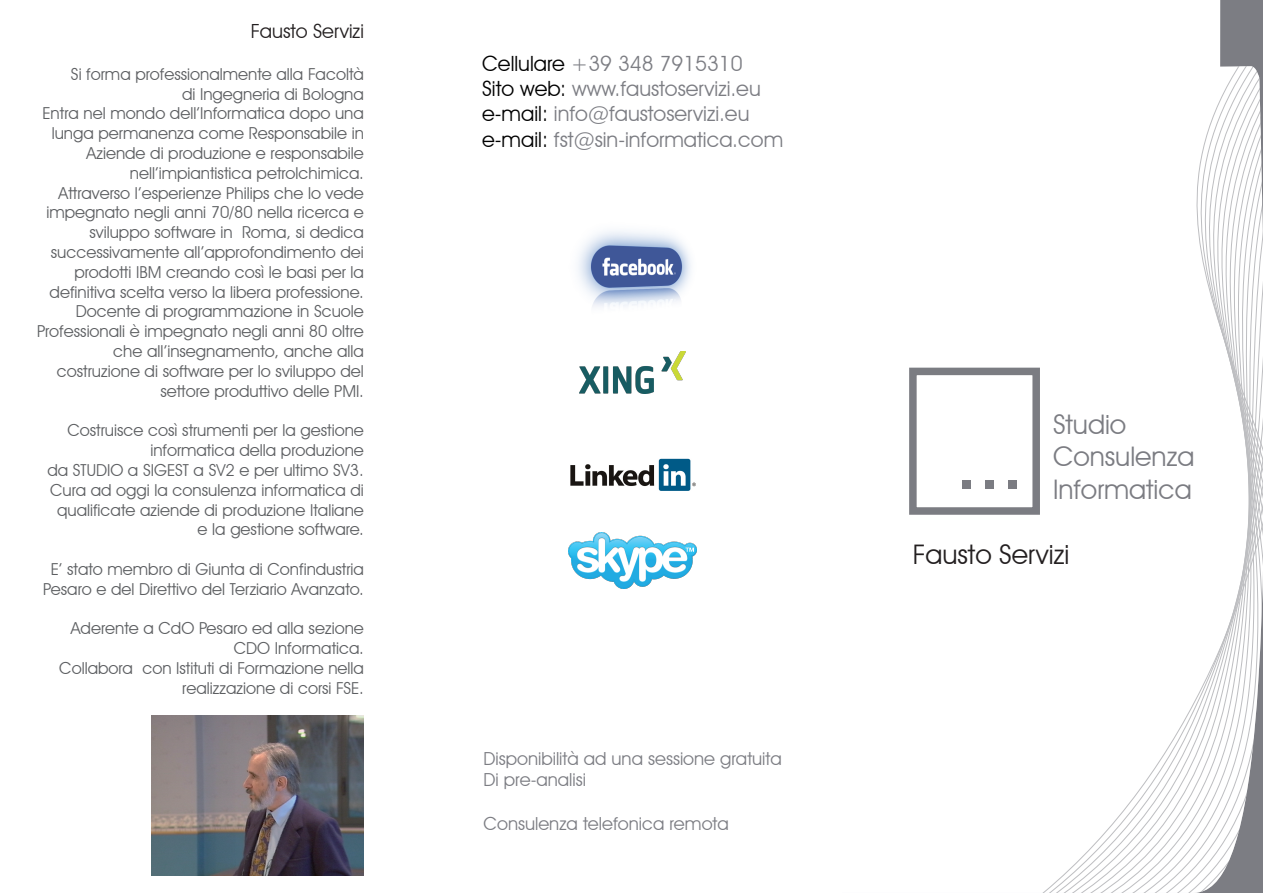
<style>
.page{position:relative;width:1263px;height:893px;background:#fff}
.page>*{position:absolute;margin:0;border:0;box-sizing:border-box;transform-origin:0 0}
.t1{font:27px/32.4px "Avant Garde IT Cby BT";color:#7b7c82}
.t2{font:27px "Avant Garde IT Cby BT";color:#231f20}
.t3{font:21px/25.2px "Avant Garde IT Cby BT";color:#7c7d83}
.t4{font:19.5px "Avant Garde IT Cby BT";color:#231f20}
.t5{font:18px/21.6px "Avant Garde IT Cby BT";color:#7c7d83}
.t6{font:16.5px/19.8px "Avant Garde IT Cby BT";color:#5d5f62;text-align:right}
.s1{color:#000}
</style>
<div class="page">
<svg style="left:909px;top:167px;width:354px;height:726px"></svg>
<div style="left:909px;top:368px;width:131px;height:147px;background:#fff;border:8px solid #7b7c82"></div>
<div style="left:962px;top:480px;width:9px;height:8px;background:#7b7c82"></div>
<div style="left:985px;top:480px;width:9px;height:8px;background:#7b7c82"></div>
<div style="left:1008px;top:480px;width:9px;height:8px;background:#7b7c82"></div>
<img style="left:578px;top:231px;width:113px;height:76px">
<img style="left:579px;top:352px;width:107px;height:42px">
<img style="left:570px;top:458px;width:126px;height:33px">
<img style="left:569px;top:532px;width:127px;height:57px">
<img style="left:151px;top:716px;width:213px;height:159px">
<p class="t4" style="left:251px;top:20px;width:115px">Fausto Servizi</p>
<p class="t6" style="left:37px;top:64px;width:328px">Si forma professionalmente alla Facoltà<br>di Ingegneria di Bologna<br>Entra nel mondo dell’Informatica dopo una lunga permanenza come Responsabile in Aziende di produzione e responsabile nell’impiantistica petrolchimica.<br>Attraverso l’esperienze Philips che lo vede impegnato negli anni 70/80 nella ricerca e sviluppo software in Roma, si dedica successivamente all’approfondimento dei prodotti IBM creando così le basi per la definitiva scelta verso la libera professione.<br>Docente di programmazione in Scuole Professionali è impegnato negli anni 80 oltre che all’insegnamento, anche alla costruzione di software per lo sviluppo del settore produttivo delle PMI.</p>
<p class="t6" style="left:48px;top:420px;width:318px">Costruisce così strumenti per la gestione informatica della produzione<br>da STUDIO a SIGEST a SV2 e per ultimo SV3.<br>Cura ad oggi la consulenza informatica di qualificate aziende di produzione Italiane e la gestione software.</p>
<p class="t6" style="left:43px;top:559px;width:322px;text-align:center">E’ stato membro di Giunta di Confindustria<br>Pesaro e del Direttivo del Terziario Avanzato.</p>
<p class="t6" style="left:59px;top:618px;width:306px">Aderente a CdO Pesaro ed alla sezione<br>CDO Informatica.<br>Collabora con Istituti di Formazione nella realizzazione di corsi FSE.</p>
<p class="t3" style="left:482px;top:51px;width:303px"><span class="s1">Cellulare</span> +39 348 7915310<br><span class="s1">Sito web:</span> www.faustoservizi.eu <span class="s1">e-mail:</span> info@faustoservizi.eu <span class="s1">e-mail:</span> fst@sin-informatica.com</p>
<p class="t5" style="left:484px;top:747px;width:300px">Disponibilità ad una sessione gratuita<br>Di pre-analisi</p>
<p class="t5" style="left:484px;top:812px;width:247px">Consulenza telefonica remota</p>
<h1 class="t1" style="left:1053px;top:408px;width:143px">Studio<br>Consulenza<br>Informatica</h1>
<h1 class="t2" style="left:913px;top:537px;width:158px">Fausto Servizi</h1>
</div>
